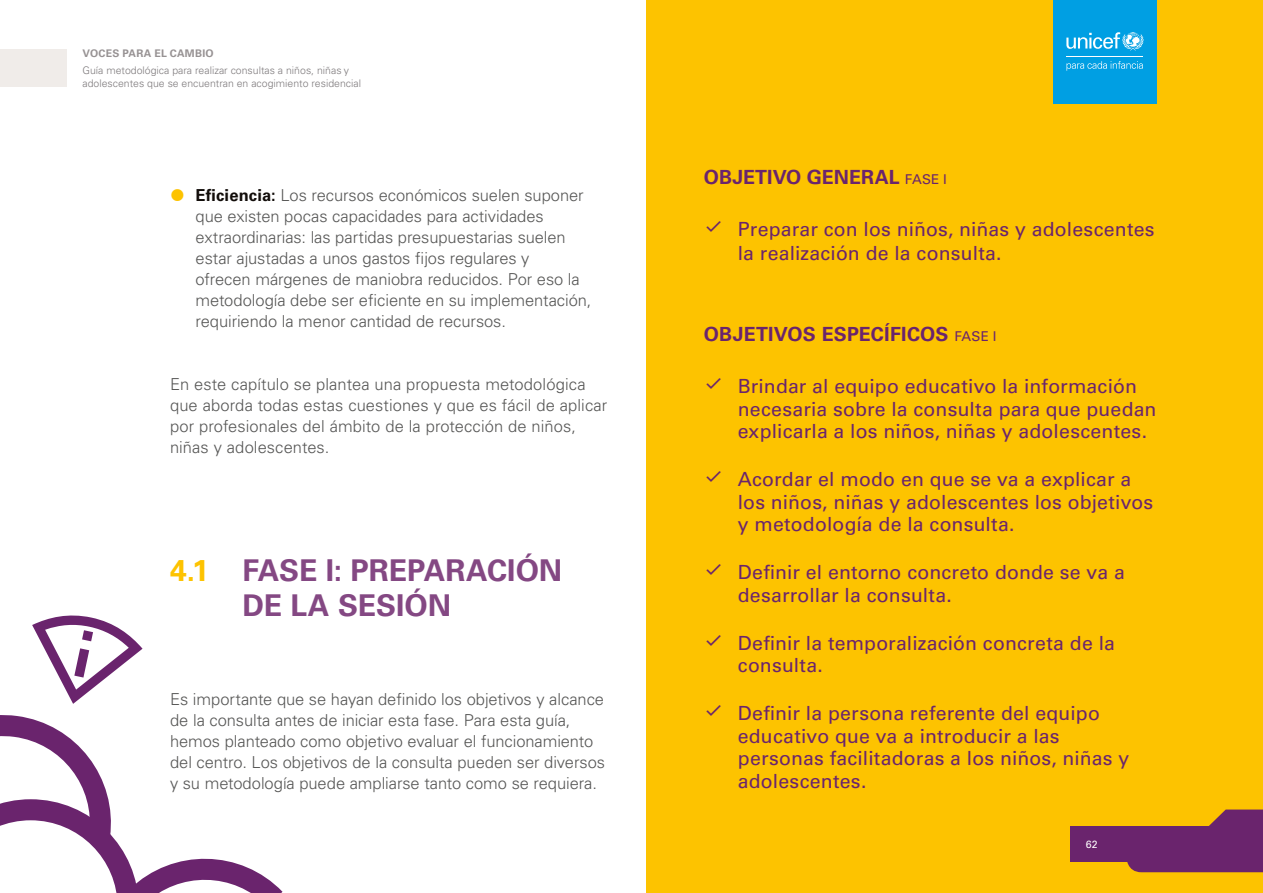
<style>
.page{position:relative;width:1263px;height:893px;background:#fff}
.page>*{position:absolute;margin:0;border:0;box-sizing:border-box;transform-origin:0 0}
.t1{font:700 30px/34.5px "Univers LT Pro 65";letter-spacing:-.005em;color:#844883}
.t2{font:19.5px/22.5px "Univers LT Pro 55 Roman";letter-spacing:.01em;color:#6a246d}
.t3{font:700 19.5px "Univers LT Pro 65";letter-spacing:.01em;color:#6a246d}
.t4{font:300 16.5px/21px "Univers LT Pro 45";letter-spacing:-.005em;color:#575756}
.t5{font:300 10.5px/12.6px "Univers LT Pro 45";color:#7f7b7d}
.t6{font:700 10.5px "Univers LT Pro 65";letter-spacing:.025em;color:#979293}
.t7{font:10.5px "Univers LT Pro 55 Roman";color:#fff}
.s1{font-family:"Univers LT Pro 65";font-weight:700;color:#120d0a}
.s2{color:#fdc300}
.s3{font-family:"Univers LT Pro 55 Roman";font-weight:400;font-size:13.5px}
</style>
<div class="page">
<div style="left:0;top:49px;width:67px;height:37px;background:#f0ece9"></div>
<div style="left:646px;top:0;width:617px;height:893px;background:#fdc300"></div>
<div style="left:1071px;top:826px;width:192px;height:35px;background:#6a246d"></div>
<svg style="left:1126px;top:809px;width:137px;height:63px"></svg>
<div style="left:1086px;top:840px;width:47px;height:13px;background:#6a246d"></div>
<div style="left:1053px;top:0;width:104px;height:103px;background:#009fe3"></div>
<svg style="left:1066px;top:32px;width:77px;height:19px"></svg>
<hr style="left:1066px;top:56px;width:77px;height:1px;background:#fff">
<svg style="left:1066px;top:61px;width:77px;height:10px"></svg>
<svg style="left:0;top:615px;width:282px;height:278px"></svg>
<p class="t6" style="left:83px;top:47px;width:133px">VOCES PARA EL CAMBIO</p>
<p class="t5" style="left:82px;top:64px;width:280px">Guía metodológica para realizar consultas a niños, niñas y adolescentes que se encuentran en acogimiento residencial</p>
<p class="t4" style="left:196px;top:185px;width:397px"><span class="s1">Eficiencia:</span> Los recursos económicos suelen suponer que existen pocas capacidades para actividades extraordinarias: las partidas presupuestarias suelen estar ajustadas a unos gastos fijos regulares y<br>ofrecen márgenes de maniobra reducidos. Por eso la metodología debe ser eficiente en su implementación, requiriendo la menor cantidad de recursos.</p>
<p class="t4" style="left:170px;top:374px;width:439px">En este capítulo se plantea una propuesta metodológica que aborda todas estas cuestiones y que es fácil de aplicar por profesionales del ámbito de la protección de niños, niñas y adolescentes.</p>
<h1 class="t1" style="left:242px;top:553px;width:321px;text-indent:-72px"><span class="s2">4.1</span> FASE I: PREPARACIÓN<br>DE LA SESIÓN</h1>
<p class="t4" style="left:170px;top:689px;width:436px">Es importante que se hayan definido los objetivos y alcance de la consulta antes de iniciar esta fase. Para esta guía, hemos planteado como objetivo evaluar el funcionamiento del centro. Los objetivos de la consulta pueden ser diversos y su metodología puede ampliarse tanto como se requiera.</p>
<p class="t3" style="left:704px;top:166px;width:245px">OBJETIVO GENERAL <span class="s3">FASE I</span></p>
<p class="t2" style="left:738px;top:218px;width:418px;line-height:24px">Preparar con los niños, niñas y adolescentes la realización de la consulta.</p>
<p class="t3" style="left:704px;top:323px;width:294px">OBJETIVOS ESPECÍFICOS <span class="s3">FASE I</span></p>
<p class="t2" style="left:738px;top:375px;width:420px">Brindar al equipo educativo la información necesaria sobre la consulta para que puedan explicarla a los niños, niñas y adolescentes.</p>
<p class="t2" style="left:738px;top:468px;width:417px">Acordar el modo en que se va a explicar a los niños, niñas y adolescentes los objetivos y metodología de la consulta.</p>
<p class="t2" style="left:738px;top:561px;width:389px">Definir el entorno concreto donde se va a desarrollar la consulta.</p>
<p class="t2" style="left:738px;top:632px;width:379px">Definir la temporalización concreta de la consulta.</p>
<p class="t2" style="left:738px;top:702px;width:393px">Definir la persona referente del equipo educativo que va a introducir a las personas facilitadoras a los niños, niñas y adolescentes.</p>
<p class="t7" style="left:1086px;top:838px;width:13px">62</p>
</div>
